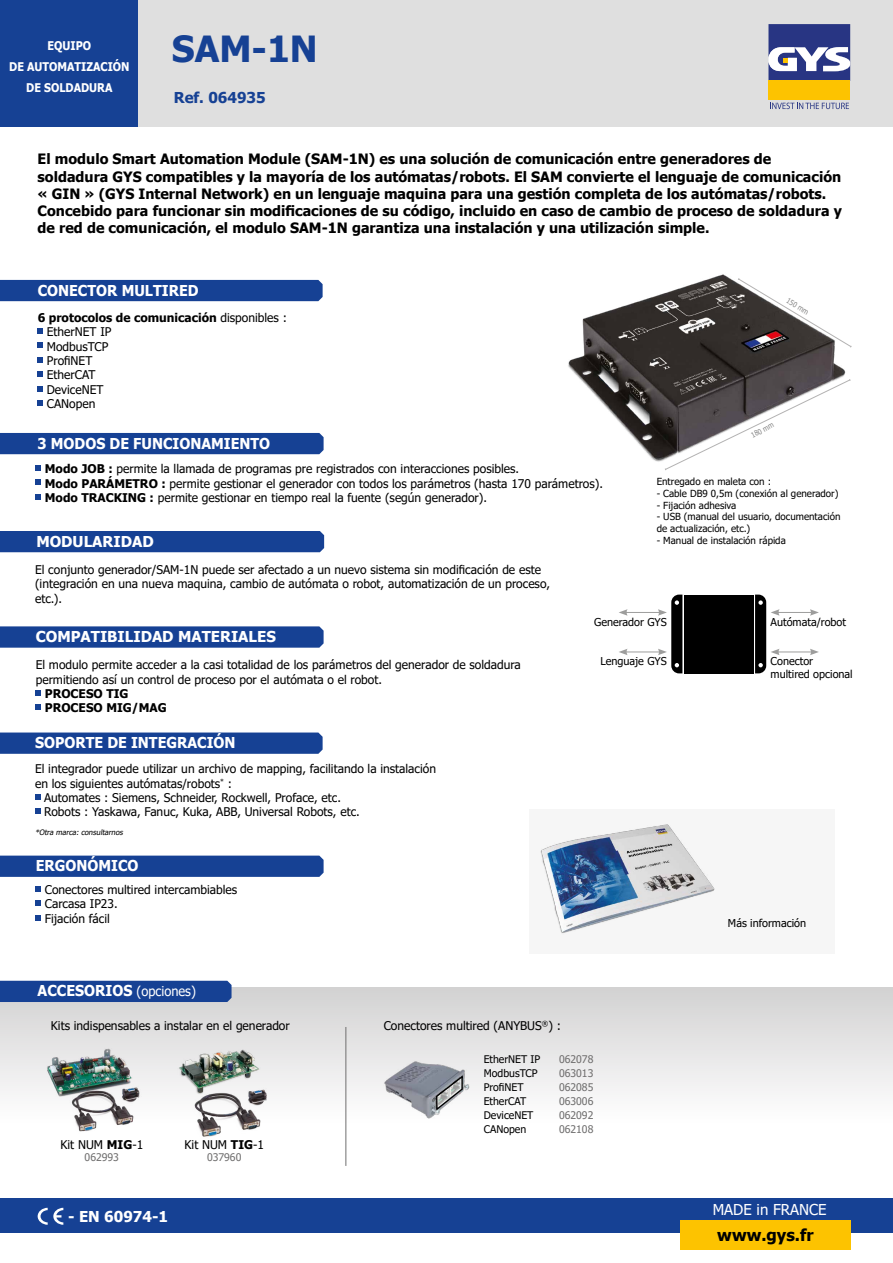
<style>
.page{position:relative;width:893px;height:1263px;background:#fff}
.page>*{position:absolute;margin:0;border:0;box-sizing:border-box;transform-origin:0 0}
.t1{font:700 36px "Tahoma";color:#164194}
.t2{font:700 16.5px "Tahoma";color:#000}
.t3{font:700 15px "Tahoma";color:#fff;scale:.95 1}
.t4{font:700 15px "Tahoma";color:#fff}
.t5{font:15px "Tahoma";color:#fff}
.t6{font:700 15px "Tahoma";color:#164194}
.t7{font:700 14.25px/17.1px "Tahoma";color:#000}
.t8{font:12px/14.4px "Tahoma";color:#000}
.t9{font:700 12px "Tahoma";color:#000}
.t10{font:700 12px "Tahoma";color:#fff;scale:.9 1}
.t11{font:10.8px/13px "Tahoma";color:#000}
.t12{font:10.5px "Tahoma";color:#000}
.t13{font:10.5px "Tahoma";color:#706f6f}
.t14{font:9.75px/11.7px "Tahoma";color:#000}
.t15{font:italic 7.5px "Tahoma";color:#000}
.t16{font:7.5px "Tahoma";color:#878787;scale:.9 1}
.s1{font-weight:400}
.s2{font-weight:700}
.s3{font-weight:400;font-size:13.5px}
</style>
<div class="page">
<div style="left:137px;top:0;width:756px;height:127px;background:#dfdfdf"></div>
<div style="left:0;top:1198px;width:893px;height:34px;background:#164194"></div>
<div style="left:768px;top:81px;width:82px;height:19px;background:#fdc300"></div>
<svg style="left:768px;top:24px;width:82px;height:57px;background:#676fa1"></svg>
<svg style="left:770px;top:103px;width:79px;height:6px"></svg>
<div style="left:0;top:0;width:137px;height:127px;background:#164194"></div>
<div style="left:680px;top:1220px;width:170px;height:30px;background:#fdc300"></div>
<svg style="left:38px;top:1208px;width:25px;height:17px"></svg>
<div style="left:529px;top:809px;width:306px;height:145px;background:#f6f6f6"></div>
<div style="left:0;top:988px;width:893px;height:143px;background:linear-gradient(to bottom,#d2d2d2,#fff)"></div>
<svg style="left:0;top:732px;width:323px;height:22px;background:#1e4797"></svg>
<svg style="left:35px;top:794px;width:5px;height:5px"></svg>
<svg style="left:35px;top:808px;width:5px;height:6px"></svg>
<svg style="left:0;top:626px;width:324px;height:22px;background:#1e4797"></svg>
<svg style="left:36px;top:690px;width:5px;height:5px"></svg>
<svg style="left:36px;top:705px;width:5px;height:5px"></svg>
<div style="left:0;top:856px;width:324px;height:21px;background:#164194"></div>
<svg style="left:36px;top:886px;width:5px;height:5px"></svg>
<svg style="left:36px;top:900px;width:5px;height:6px"></svg>
<svg style="left:36px;top:915px;width:5px;height:5px"></svg>
<div style="left:0;top:433px;width:324px;height:21px;background:#164194"></div>
<svg style="left:36px;top:465px;width:5px;height:6px"></svg>
<svg style="left:36px;top:480px;width:5px;height:5px"></svg>
<svg style="left:36px;top:494px;width:5px;height:5px"></svg>
<div style="left:0;top:280px;width:323px;height:21px;background:#164194"></div>
<svg style="left:38px;top:328px;width:5px;height:6px"></svg>
<svg style="left:38px;top:343px;width:5px;height:5px"></svg>
<svg style="left:38px;top:357px;width:5px;height:5px"></svg>
<svg style="left:38px;top:371px;width:5px;height:6px"></svg>
<svg style="left:38px;top:386px;width:5px;height:5px"></svg>
<svg style="left:38px;top:400px;width:5px;height:6px"></svg>
<img style="left:568px;top:274px;width:278px;height:188px">
<div style="left:684px;top:595px;width:70px;height:78px;background:#000"></div>
<hr style="left:625px;top:612px;width:35px;height:1px;background:#9d9d9c">
<svg style="left:619px;top:609px;width:9px;height:7px"></svg>
<hr style="left:625px;top:652px;width:35px;height:1px;background:#9d9d9c">
<svg style="left:658px;top:595px;width:24px;height:78px"></svg>
<svg style="left:619px;top:649px;width:9px;height:6px"></svg>
<hr style="left:777px;top:612px;width:35px;height:1px;background:#9d9d9c">
<svg style="left:810px;top:609px;width:9px;height:7px"></svg>
<hr style="left:777px;top:652px;width:35px;height:1px;background:#9d9d9c">
<svg style="left:810px;top:649px;width:9px;height:6px"></svg>
<svg style="left:755px;top:595px;width:25px;height:78px"></svg>
<img style="left:43px;top:1044px;width:100px;height:88px">
<img style="left:162px;top:1043px;width:108px;height:94px">
<div style="left:0;top:981px;width:232px;height:21px;background:#164194"></div>
<div style="left:0;top:531px;width:324px;height:21px;background:#164194"></div>
<svg style="left:738px;top:278px;width:114px;height:70px"></svg>
<svg style="left:665px;top:379px;width:186px;height:92px"></svg>
<img style="left:384px;top:1061px;width:87px;height:57px">
<svg style="left:435px;top:1075px;width:29px;height:37px"></svg>
<hr style="left:345px;top:1027px;width:1px;height:139px;background:#706f6f">
<img style="left:540px;top:824px;width:175px;height:109px">
<p class="t10" style="left:48px;top:37px;width:50px">EQUIPO</p>
<p class="t1" style="left:172px;top:24px;width:147px">SAM-1N</p>
<p class="t10" style="left:26px;top:79px;width:97px">DE SOLDADURA</p>
<p class="t6" style="left:174px;top:87px;width:93px">Ref. 064935</p>
<p class="t10" style="left:9px;top:58px;width:135px">DE AUTOMATIZACIÓN</p>
<p class="t7" style="left:38px;top:151px;width:806px">El modulo Smart Automation Module (SAM-1N) es una solución de comunicación entre generadores de soldadura GYS compatibles y la mayoría de los autómatas/robots. El SAM convierte el lenguaje de comunicación « GIN » (GYS Internal Network) en un lenguaje maquina para una gestión completa de los autómatas/robots.<br>Concebido para funcionar sin modificaciones de su código, incluido en caso de cambio de proceso de soldadura y de red de comunicación, el modulo SAM-1N garantiza una instalación y una utilización simple.</p>
<p class="t3" style="left:38px;top:280px;width:171px">CONECTOR MULTIRED</p>
<p class="t9" style="left:38px;top:309px;width:251px">6 protocolos de comunicación <span class="s1">disponibles :</span></p>
<p class="t8" style="left:47px;top:325px;width:66px">EtherNET IP</p>
<p class="t8" style="left:47px;top:340px;width:63px">ModbusTCP</p>
<p class="t8" style="left:47px;top:354px;width:47px">ProfiNET</p>
<p class="t8" style="left:47px;top:368px;width:50px">EtherCAT</p>
<p class="t8" style="left:47px;top:383px;width:58px">DeviceNET</p>
<p class="t8" style="left:47px;top:397px;width:50px">CANopen</p>
<p class="t3" style="left:38px;top:433px;width:246px">3 MODOS DE FUNCIONAMIENTO</p>
<p class="t8" style="left:45px;top:462px;width:476px"><span class="s2">Modo JOB :</span> permite la llamada de programas pre registrados con interacciones posibles.</p>
<p class="t8" style="left:45px;top:477px;width:560px"><span class="s2">Modo PARÁMETRO :</span> permite gestionar el generador con todos los parámetros (hasta 170 parámetros).</p>
<p class="t8" style="left:45px;top:491px;width:444px"><span class="s2">Modo TRACKING :</span> permite gestionar en tiempo real la fuente (según generador).</p>
<p class="t4" style="left:36px;top:531px;width:119px">MODULARIDAD</p>
<p class="t8" style="left:35px;top:563px;width:516px">El conjunto generador/SAM-1N puede ser afectado a un nuevo sistema sin modificación de este (integración en una nueva maquina, cambio de autómata o robot, automatización de un proceso, etc.).</p>
<p class="t16" style="left:790px;top:295px;width:29px;rotate:31deg">150 mm</p>
<p class="t16" style="left:749px;top:431px;width:29px;rotate:-28deg">180 mm</p>
<p class="t14" style="left:657px;top:476px;width:116px">Entregado en maleta con :</p>
<p class="t14" style="left:657px;top:488px;width:183px">- Cable DB9 0,5m (conexión al generador)</p>
<p class="t14" style="left:657px;top:500px;width:81px">- Fijación adhesiva</p>
<p class="t14" style="left:657px;top:511px;width:185px">- USB (manual del usuario, documentación de actualización, etc.)</p>
<p class="t14" style="left:657px;top:535px;width:131px">- Manual de instalación rápida</p>
<p class="t4" style="left:36px;top:626px;width:242px">COMPATIBILIDAD MATERIALES</p>
<p class="t8" style="left:36px;top:658px;width:487px">El modulo permite acceder a la casi totalidad de los parámetros del generador de soldadura permitiendo así un control de proceso por el autómata o el robot.</p>
<p class="t9" style="left:45px;top:685px;width:85px">PROCESO TIG</p>
<p class="t9" style="left:45px;top:700px;width:123px">PROCESO MIG/MAG</p>
<p class="t3" style="left:35px;top:732px;width:213px">SOPORTE DE INTEGRACIÓN</p>
<p class="t8" style="left:35px;top:762px;width:403px">El integrador puede utilizar un archivo de mapping, facilitando la instalación en los siguientes autómatas/robots<sup>*</sup> :</p>
<p class="t8" style="left:44px;top:791px;width:298px">Automates : Siemens, Schneider, Rockwell, Proface, etc.</p>
<p class="t8" style="left:44px;top:805px;width:317px">Robots : Yaskawa, Fanuc, Kuka, ABB, Universal Robots, etc.</p>
<p class="t15" style="left:35px;top:827px;width:91px">*Otra marca:consultarnos</p>
<p class="t3" style="left:36px;top:855px;width:110px">ERGONÓMICO</p>
<p class="t8" style="left:45px;top:883px;width:194px">Conectores multired intercambiables</p>
<p class="t8" style="left:45px;top:897px;width:74px">Carcasa IP23.</p>
<p class="t8" style="left:45px;top:912px;width:67px">Fijación fácil</p>
<p class="t3" style="left:38px;top:980px;width:168px">ACCESORIOS <span class="s3">(opciones)</span></p>
<p class="t11" style="left:771px;top:616px;width:77px">Autómata/robot</p>
<p class="t11" style="left:594px;top:616px;width:74px">Generador GYS</p>
<p class="t11" style="left:600px;top:655px;width:68px">Lenguaje GYS</p>
<p class="t11" style="left:771px;top:655px;width:84px">Conector multired opcional</p>
<p class="t11" style="left:728px;top:917px;width:80px">Más información</p>
<p class="t8" style="left:51px;top:1019px;width:240px">Kits indispensables a instalar en el generador</p>
<p class="t8" style="left:60px;top:1138px;width:84px">Kit NUM <span class="s2">MIG</span>-1</p>
<p class="t13" style="left:85px;top:1150px;width:36px">062993</p>
<p class="t8" style="left:185px;top:1138px;width:81px">Kit NUM <span class="s2">TIG</span>-1</p>
<p class="t13" style="left:207px;top:1150px;width:36px">037960</p>
<p class="t4" style="left:68px;top:1206px;width:101px">- EN 60974-1</p>
<p class="t8" style="left:384px;top:1019px;width:179px">Conectores multired (ANYBUS<sup>®</sup>) :</p>
<p class="t12" style="left:484px;top:1052px;width:58px">EtherNET IP</p>
<p class="t13" style="left:559px;top:1052px;width:36px">062078</p>
<p class="t12" style="left:484px;top:1066px;width:55px">ModbusTCP</p>
<p class="t13" style="left:559px;top:1066px;width:36px">063013</p>
<p class="t12" style="left:484px;top:1080px;width:41px">ProfiNET</p>
<p class="t13" style="left:559px;top:1080px;width:36px">062085</p>
<p class="t12" style="left:484px;top:1094px;width:44px">EtherCAT</p>
<p class="t13" style="left:559px;top:1094px;width:36px">063006</p>
<p class="t12" style="left:484px;top:1108px;width:51px">DeviceNET</p>
<p class="t13" style="left:559px;top:1108px;width:36px">062092</p>
<p class="t12" style="left:484px;top:1122px;width:44px">CANopen</p>
<p class="t13" style="left:559px;top:1122px;width:36px">062108</p>
<p class="t5" style="left:713px;top:1199px;width:115px">MADE in FRANCE</p>
<p class="t2" style="left:717px;top:1223px;width:98px">www.gys.fr</p>
</div>
